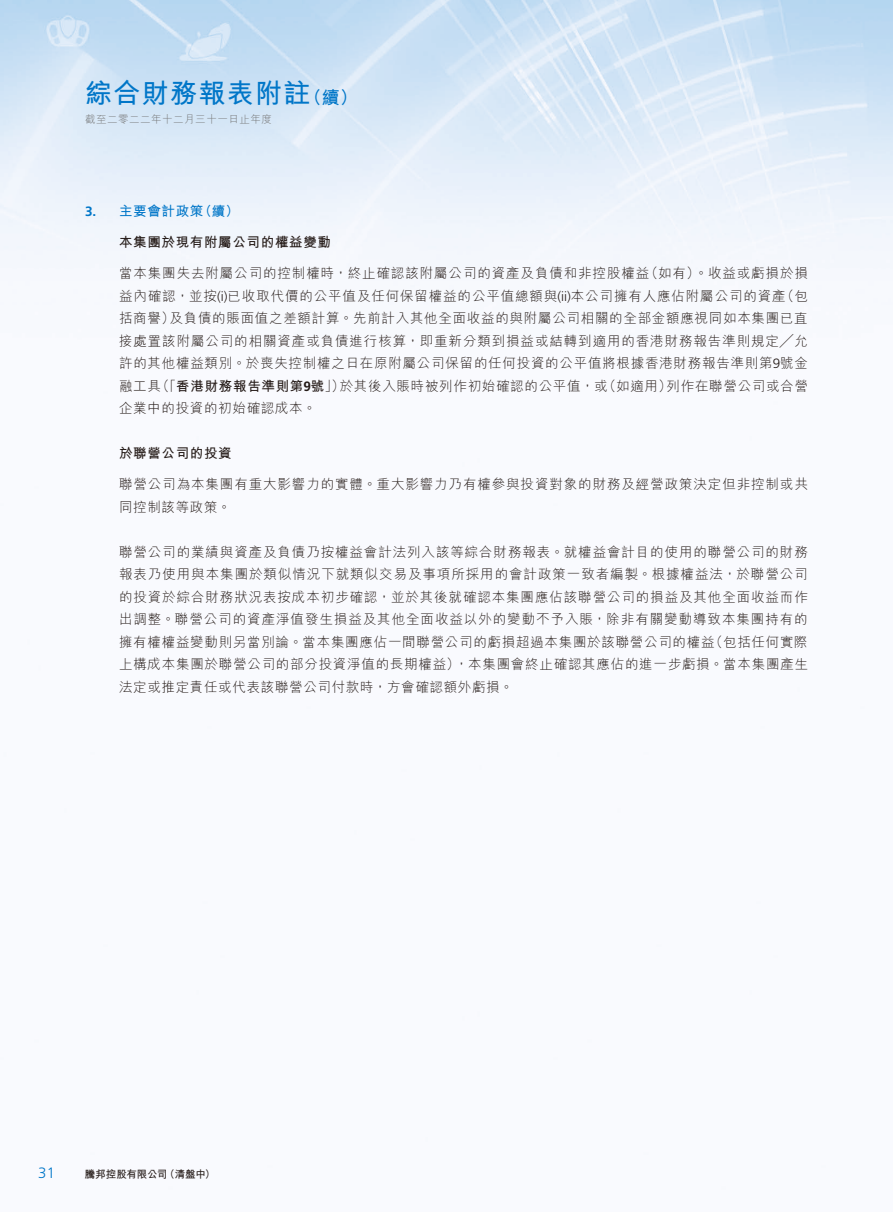
<style>
.page{position:relative;width:893px;height:1212px;background:#fff}
.page>*{position:absolute;margin:0;border:0;box-sizing:border-box;transform-origin:0 0}
.t1{font:700 27px "M Hei HK";letter-spacing:.05em;color:#0076c8}
.t2{font:700 18px "M Hei HK";color:#0076c8}
.t3{font:300 15px "Frutiger LT Std";color:#0076c8}
.t4{font:300 13.5px/22.5px "M Hei HK";letter-spacing:.065em;color:#231916}
.t5{font:700 13.5px "M Hei HK";letter-spacing:.05em;color:#231916}
.t6{font:700 13.5px "M Hei HK";letter-spacing:.05em;color:#0076c8}
.t7{font:700 13.5px "Frutiger LT Std";color:#0076c8}
.t8{font:300 10.5px "M Hei HK";letter-spacing:.05em;color:#727272}
.t9{font:700 10.5px "M Hei HK";letter-spacing:-.015em;color:#231916}
.s1{font-family:"Frutiger LT Std"}
.s2{font-weight:300}
</style>
<div class="page">
<img style="left:0;top:0;width:893px;height:304px">
<h1 class="t1" style="left:85px;top:73px;width:227px">綜合財務報表附註</h1>
<h2 class="t2" style="left:304px;top:84px;width:55px">（續(</h2>
<p class="t8" style="left:85px;top:114px;width:188px">截至二零二二年十二月三十一日止年度</p>
<p class="t7" style="left:85px;top:204px;width:13px">3.</p>
<p class="t6" style="left:119px;top:201px;width:86px">主要會計政策</p>
<p class="t6" style="left:198px;top:201px;width:42px">（續(</p>
<p class="t5" style="left:119px;top:232px;width:213px">本集團於現有附屬公司的權益變動</p>
<p class="t4" style="left:645px;top:262px;width:165px">（如有）。收益或虧損於損</p>
<p class="t4" style="left:119px;top:262px;width:532px">當本集團失去附屬公司的控制權時，終止確認該附屬公司的資產及負債和非控股權益</p>
<p class="t4" style="left:170px;top:284px;width:640px;text-indent:-51px">益內確認，並按 <span class="s1">)i(</span> 已收取代價的公平值及任何保留權益的公平值總額與 <span class="s1">)i i(</span> 本公司擁有人應佔附屬公司的資產<br>及負債的賬面值之差額計算。先前計入其他全面收益的與附屬公司相關的全部金額應視同如本集團已直</p>
<p class="t4" style="left:781px;top:284px;width:28px">（包</p>
<p class="t4" style="left:119px;top:307px;width:57px">括商譽）</p>
<p class="t4" style="left:119px;top:329px;width:690px">接處置該附屬公司的相關資產或負債進行核算，即重新分類到損益或結轉到適用的香港財務報告準則規定╱允</p>
<p class="t4" style="left:119px;top:352px;width:690px">許的其他權益類別。於喪失控制權之日在原附屬公司保留的任何投資的公平值將根據香港財務報告準則第<span class="s1">9</span>號金</p>
<p class="t4" style="left:667px;top:374px;width:143px">列作在聯營公司或合營</p>
<p class="t5" style="left:156px;top:376px;width:190px"><span class="s2">（「</span>香港財務報告準則第號<span class="s1">9</span> <span class="s2">」）</span></p>
<p class="t4" style="left:603px;top:374px;width:70px">（如適用）</p>
<p class="t4" style="left:340px;top:374px;width:269px">於其後入賬時被列作初始確認的公平值，或</p>
<p class="t4" style="left:119px;top:374px;width:199px">融工具<br>企業中的投資的初始確認成本。</p>
<p class="t5" style="left:119px;top:443px;width:114px">於聯營公司的投資</p>
<p class="t4" style="left:119px;top:473px;width:690px">聯營公司為本集團有重大影響力的實體。重大影響力乃有權參與投資對象的財務及經營政策決定但非控制或共同控制該等政策。</p>
<p class="t4" style="left:119px;top:540px;width:690px;text-align:right">聯營公司的業績與資產及負債乃按權益會計法列入該等綜合財務報表。就權益會計目的使用的聯營公司的財務報表乃使用與本集團於類似情況下就類似交易及事項所採用的會計政策一致者編製。根據權益法，於聯營公司的投資於綜合財務狀況表按成本初步確認，並於其後就確認本集團應佔該聯營公司的損益及其他全面收益而作出調整。聯營公司的資產淨值發生損益及其他全面收益以外的變動不予入賬，除非有關變動導致本集團持有的（包括任何實際</p>
<p class="t4" style="left:455px;top:630px;width:355px;text-indent:-336px">擁有權權益變動則另當別論。當本集團應佔一間聯營公司的虧損超過本集團於該聯營公司的權益<br>，本集團會終止確認其應佔的進一步虧損。當本集團產生</p>
<p class="t4" style="left:119px;top:653px;width:396px">上構成本集團於聯營公司的部分投資淨值的長期權益）<br>法定或推定責任或代表該聯營公司付款時，方會確認額外虧損。</p>
<p class="t3" style="left:38px;top:1164px;width:18px">31</p>
<p class="t9" style="left:85px;top:1167px;width:84px">騰邦控股有限公司</p>
<p class="t9" style="left:164px;top:1167px;width:52px">（清盤中(</p>
</div>
